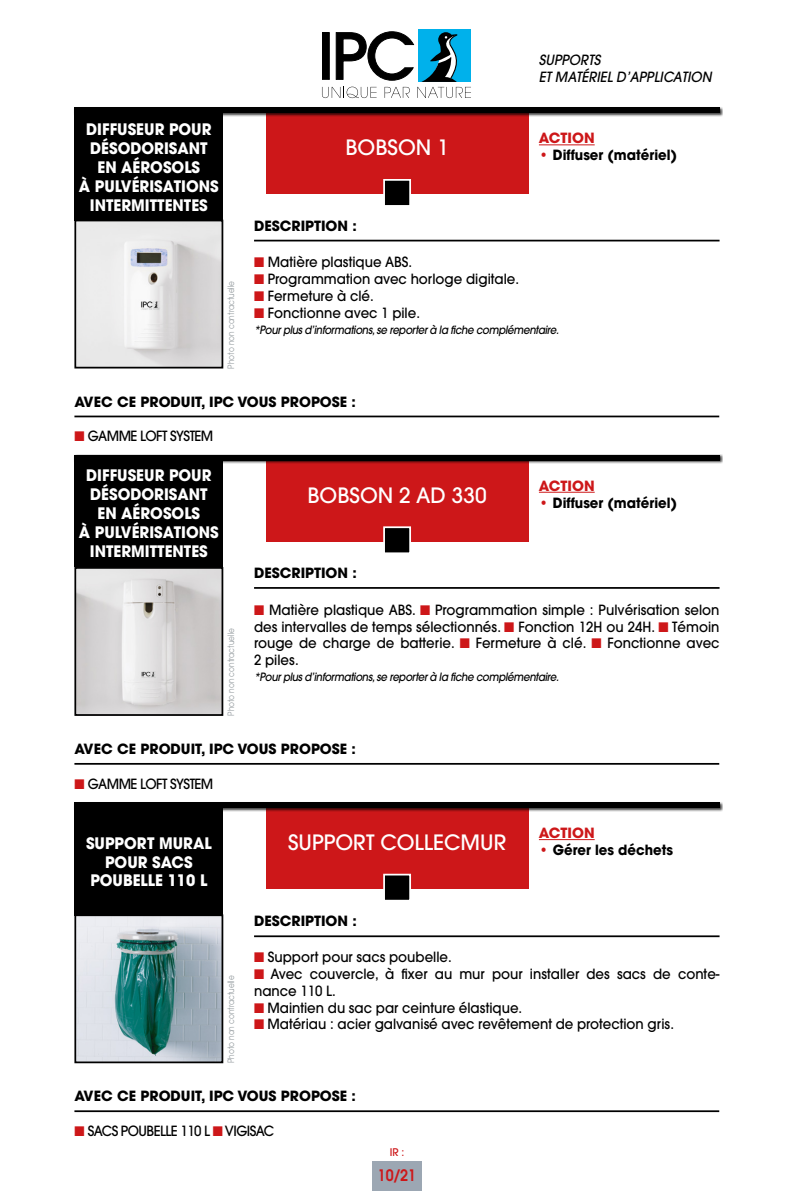
<style>
.page{position:relative;width:794px;height:1191px;background:#fff}
.page>*{position:absolute;margin:0;border:0;box-sizing:border-box;transform-origin:0 0}
.t1{font:500 21px "Avant Garde";color:#fff}
.t2{font:700 15.75px/18.9px "Avant Garde";color:#fff;text-align:center;scale:.95 1}
.t3{font:600 15.75px "Avant Garde";color:#cd1719;scale:.9 1}
.t4{font:500 14px/16.8px "Avant Garde";color:#000;text-align:justify;scale:.95 1}
.t5{font:700 14px "Avant Garde";color:#000}
.t6{font:500 14px "Avant Garde";letter-spacing:-.04em;color:#000;scale:.95 1}
.t7{font:700 14px "Avant Garde";color:#000;scale:.95 1}
.t8{font:italic 500 14px "Avant Garde";color:#000;scale:.95 1}
.t9{font:700 14px "Avant Garde";color:#cd1719}
.t10{font:italic 500 11.38px "Avant Garde";letter-spacing:-.03em;color:#000;scale:.9 1}
.t11{font:500 10.5px "Avant Garde";color:#cd1719}
.t12{font:8.75px "Avant Garde";color:#91989c;scale:.85 1}
.s1{color:#cd1719}
</style>
<div class="page">
<div style="left:372px;top:1161px;width:50px;height:30px;background:#9ca7b3"></div>
<div style="left:74px;top:112px;width:149px;height:109px;background:#000"></div>
<div style="left:74px;top:459px;width:149px;height:108px;background:#000"></div>
<div style="left:74px;top:807px;width:149px;height:108px;background:#000"></div>
<div style="left:266px;top:107px;width:262px;height:87px;background:#cd1719"></div>
<div style="left:266px;top:455px;width:262px;height:86px;background:#cd1719"></div>
<div style="left:266px;top:802px;width:262px;height:86px;background:#cd1719"></div>
<div style="left:74px;top:107px;width:649px;height:10px;background:#000;opacity:.75"></div>
<div style="left:74px;top:107px;width:645px;height:6px;background:#000"></div>
<div style="left:74px;top:454px;width:649px;height:10px;background:#000;opacity:.75"></div>
<div style="left:74px;top:455px;width:645px;height:5px;background:#000"></div>
<div style="left:74px;top:801px;width:649px;height:10px;background:#000;opacity:.75"></div>
<div style="left:74px;top:802px;width:645px;height:6px;background:#000"></div>
<div style="left:418px;top:29px;width:53px;height:53px;background:#00b1eb"></div>
<svg style="left:322px;top:31px;width:149px;height:67px"></svg>
<div style="left:384px;top:180px;width:26px;height:26px;background:#000"></div>
<div style="left:383px;top:179px;width:28px;height:28px;border:2px solid #fff"></div>
<div style="left:384px;top:527px;width:26px;height:26px;background:#000"></div>
<div style="left:383px;top:526px;width:28px;height:28px;border:2px solid #fff"></div>
<div style="left:384px;top:874px;width:26px;height:26px;background:#000"></div>
<div style="left:383px;top:873px;width:28px;height:28px;border:2px solid #fff"></div>
<img style="left:77px;top:223px;width:143px;height:142px">
<div style="left:74px;top:220px;width:149px;height:148px;border:2px solid #000"></div>
<img style="left:77px;top:570px;width:143px;height:143px">
<div style="left:74px;top:567px;width:149px;height:149px;border:2px solid #000"></div>
<img style="left:77px;top:917px;width:143px;height:143px">
<div style="left:74px;top:914px;width:149px;height:149px;border:2px solid #000"></div>
<hr style="left:74px;top:415px;width:645px;height:2px;background:#000">
<hr style="left:254px;top:240px;width:465px;height:1px;background:#000">
<hr style="left:254px;top:587px;width:465px;height:2px;background:#000">
<hr style="left:254px;top:935px;width:465px;height:2px;background:#000">
<hr style="left:74px;top:763px;width:645px;height:1px;background:#000">
<hr style="left:74px;top:1110px;width:645px;height:2px;background:#000">
<hr style="left:539px;top:144px;width:55px;height:1px;background:#cd1719">
<hr style="left:539px;top:492px;width:55px;height:1px;background:#cd1719">
<hr style="left:539px;top:839px;width:55px;height:1px;background:#cd1719">
<p class="t2" style="left:86px;top:120px;width:133px;text-align:left">DIFFUSEUR POUR<br>DÉSODORISANT</p>
<p class="t2" style="left:97px;top:157px;width:110px">EN AÉROSOLS</p>
<p class="t2" style="left:79px;top:176px;width:149px">À PULVÉRISATIONS<br>INTERMITTENTES</p>
<p class="t12" style="left:226px;top:368px;width:105px;rotate:-90deg">Photo non contractuelle</p>
<p class="t1" style="left:345px;top:135px;width:105px">BOBSON 1</p>
<p class="t5" style="left:254px;top:216px;width:104px">DESCRIPTION :</p>
<p class="t8" style="left:539px;top:51px;width:66px">SUPPORTS</p>
<p class="t8" style="left:539px;top:68px;width:183px">ET MATÉRIEL D’APPLICATION</p>
<p class="t9" style="left:539px;top:129px;width:57px">ACTION</p>
<p class="t7" style="left:539px;top:146px;width:147px"><span class="s1">•</span> Diffuser (matériel)</p>
<p class="t4" style="left:254px;top:254px;width:168px"><span class="s1">■</span> Matière plastique ABS.</p>
<p class="t4" style="left:254px;top:271px;width:280px"><span class="s1">■</span> Programmation avec horloge digitale.</p>
<p class="t4" style="left:254px;top:287px;width:127px"><span class="s1">■</span> Fermeture à clé.</p>
<p class="t4" style="left:254px;top:304px;width:176px"><span class="s1">■</span> Fonctionne avec 1 pile.</p>
<p class="t10" style="left:254px;top:322px;width:340px">*Pour plus d’informations, se reporter à la fiche complémentaire.</p>
<p class="t5" style="left:74px;top:392px;width:283px">AVEC CE PRODUIT, IPC VOUS PROPOSE :</p>
<p class="t6" style="left:74px;top:427px;width:148px"><span class="s1">■</span> GAMME LOFT SYSTEM</p>
<p class="t2" style="left:79px;top:466px;width:149px">DIFFUSEUR POUR<br>DÉSODORISANT<br>EN AÉROSOLS<br>À PULVÉRISATIONS<br>INTERMITTENTES</p>
<p class="t12" style="left:226px;top:716px;width:105px;rotate:-90deg">Photo non contractuelle</p>
<p class="t1" style="left:307px;top:482px;width:181px">BOBSON 2 AD 330</p>
<p class="t5" style="left:254px;top:564px;width:104px">DESCRIPTION :</p>
<p class="t9" style="left:539px;top:476px;width:57px">ACTION</p>
<p class="t7" style="left:539px;top:493px;width:147px"><span class="s1">•</span> Diffuser (matériel)</p>
<p class="t4" style="left:254px;top:601px;width:491px"><span class="s1">■</span> Matière plastique ABS. <span class="s1">■</span> Programmation simple : Pulvérisation selon des intervalles de temps sélectionnés. <span class="s1">■</span> Fonction 12H ou 24H. <span class="s1">■</span> Témoin rouge de charge de batterie. <span class="s1">■</span> Fermeture à clé. <span class="s1">■</span> Fonctionne avec 2 piles.</p>
<p class="t10" style="left:254px;top:670px;width:340px">*Pour plus d’informations, se reporter à la fiche complémentaire.</p>
<p class="t5" style="left:74px;top:739px;width:283px">AVEC CE PRODUIT, IPC VOUS PROPOSE :</p>
<p class="t6" style="left:74px;top:775px;width:148px"><span class="s1">■</span> GAMME LOFT SYSTEM</p>
<p class="t2" style="left:86px;top:833px;width:134px">SUPPORT MURAL<br>POUR SACS<br>POUBELLE 110 L</p>
<p class="t12" style="left:226px;top:1063px;width:105px;rotate:-90deg">Photo non contractuelle</p>
<p class="t1" style="left:288px;top:829px;width:220px">SUPPORT COLLECMUR</p>
<p class="t5" style="left:254px;top:912px;width:104px">DESCRIPTION :</p>
<p class="t9" style="left:539px;top:824px;width:57px">ACTION</p>
<p class="t7" style="left:539px;top:840px;width:143px"><span class="s1">•</span> Gérer les déchets</p>
<p class="t4" style="left:254px;top:948px;width:210px"><span class="s1">■</span> Support pour sacs poubelle.</p>
<p class="t4" style="left:254px;top:965px;width:491px"><span class="s1">■</span> Avec couvercle, à fixer au mur pour installer des sacs de conte&shy;nance 110 L.</p>
<p class="t4" style="left:254px;top:999px;width:284px"><span class="s1">■</span> Maintien du sac par ceinture élastique.</p>
<p class="t4" style="left:254px;top:1016px;width:444px"><span class="s1">■</span> Matériau : acier galvanisé avec revêtement de protection gris.</p>
<p class="t5" style="left:74px;top:1087px;width:283px">AVEC CE PRODUIT, IPC VOUS PROPOSE :</p>
<p class="t6" style="left:74px;top:1122px;width:212px"><span class="s1">■</span> SACS POUBELLE 110 L <span class="s1">■</span> VIGISAC</p>
<p class="t11" style="left:390px;top:1145px;width:16px">IR :</p>
<p class="t3" style="left:378px;top:1165px;width:44px">10/21</p>
</div>
